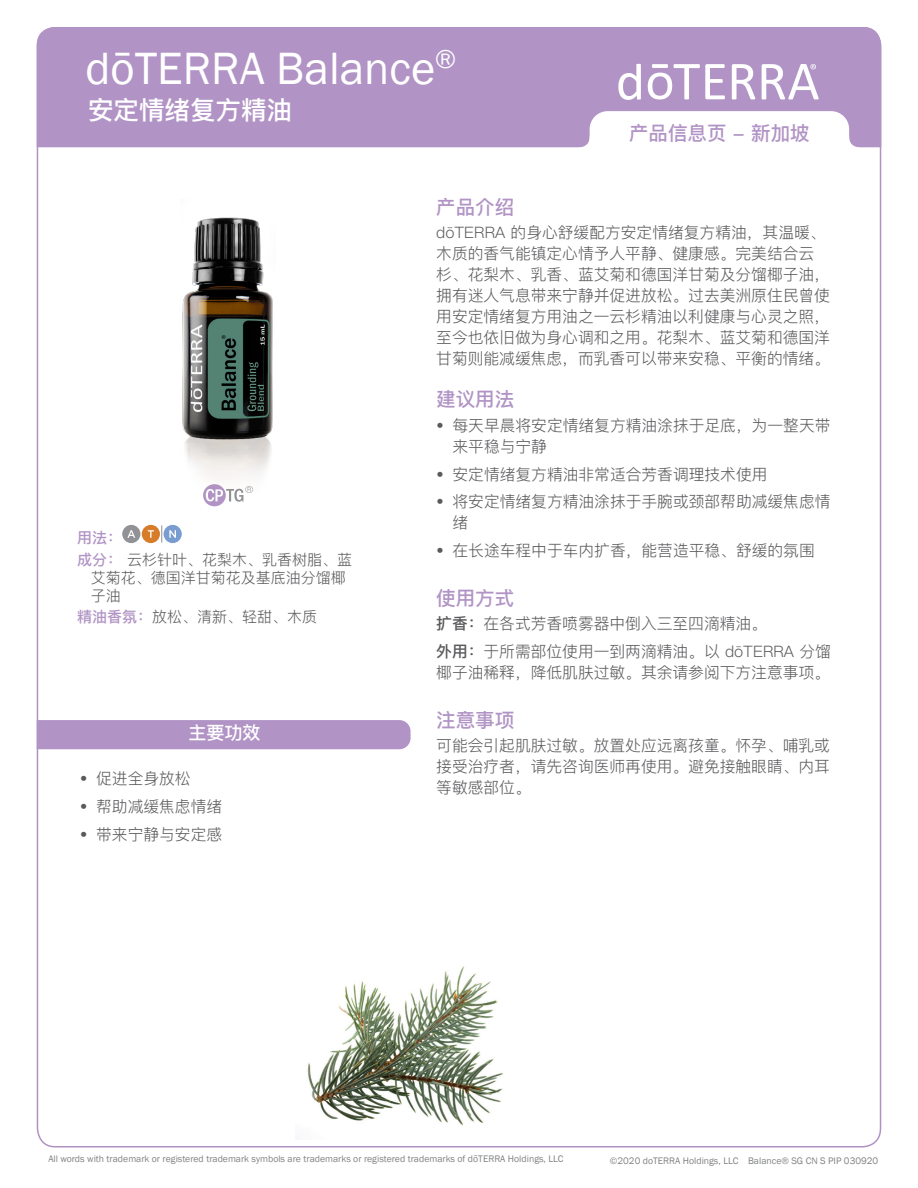
<style>
.page{position:relative;width:918px;height:1188px;background:#fff}
.page>*{position:absolute;margin:0;border:0;box-sizing:border-box;transform-origin:0 0}
.t1{font:46.5px "Franklin Gothic";color:#fff}
.t2{font:500 25.5px "Ping Fang SC";color:#fff}
.Purple_Headers{font:500 19.5px "Ping Fang SC";color:#b194c5}
.t3{font:500 18px "Ping Fang SC";color:#fff}
.Body{font:300 15.75px/21px "Ping Fang SC";color:#5a5a5d}
.Directions_Bold_Attr{font:300 15.75px/21px "Ping Fang SC";color:#5a5a5d}
.Oil_Attribute_Panel{font:300 15px/18px "Ping Fang SC";color:#5a5a5d}
.Oil_Attribute_Panel-2{font:500 15px "Ping Fang SC";color:#b194c5}
.t4{font:9.75px "Franklin Gothic";color:#808285}
.s1{font-weight:500;color:#b194c5}
.s2{font-weight:500}
</style>
<div class="page">
<img style="left:307px;top:966px;width:197px;height:160px">
<div style="left:37px;top:27px;width:844px;height:120px;background:#b194c5"></div>
<svg style="left:732px;top:64px;width:23px;height:35px"></svg>
<svg style="left:648px;top:64px;width:77px;height:36px"></svg>
<svg style="left:618px;top:64px;width:23px;height:36px"></svg>
<svg style="left:762px;top:64px;width:57px;height:35px"></svg>
<svg style="left:36px;top:719px;width:375px;height:31px;background:#b69ac8"></svg>
<svg style="left:580px;top:111px;width:279px;height:37px"></svg>
<svg style="left:161px;top:525px;width:1px;height:18px"></svg>
<div style="left:122px;top:525px;width:18px;height:18px;background:#919295;border-radius:50%"></div>
<svg style="left:127px;top:530px;width:8px;height:8px"></svg>
<div style="left:142px;top:525px;width:18px;height:18px;background:#d77c29;border-radius:50%"></div>
<svg style="left:148px;top:530px;width:6px;height:8px"></svg>
<div style="left:164px;top:525px;width:18px;height:18px;background:#799cd1;border-radius:50%"></div>
<svg style="left:169px;top:530px;width:7px;height:8px"></svg>
<svg style="left:204px;top:500px;width:40px;height:6px"></svg>
<img style="left:182px;top:217px;width:91px;height:283px">
<p class="t1" style="left:85px;top:40px;width:372px">dōTERRA Balance<sup>®</sup></p>
<p class="t2" style="left:88px;top:94px;width:205px">安定情绪复方精油</p>
<p class="Purple_Headers" style="left:629px;top:121px;width:182px">产品信息页 - 新加坡</p>
<p class="Oil_Attribute_Panel-2" style="left:77px;top:529px;width:46px">用法：</p>
<p class="Oil_Attribute_Panel" style="left:91px;top:550px;width:263px;text-indent:-14px"><span class="s1">成分：</span> 云杉针叶、花梨木、乳香树脂、蓝艾菊花、德国洋甘菊花及基底油分馏椰子油</p>
<p class="Oil_Attribute_Panel" style="left:77px;top:608px;width:242px"><span class="s1">精油香氛：</span>放松、清新、轻甜、木质</p>
<p class="t3" style="left:188px;top:722px;width:73px">主要功效</p>
<p class="Body" style="left:80px;top:768px;width:112px">• 促进全身放松</p>
<p class="Body" style="left:80px;top:796px;width:144px">• 帮助减缓焦虑情绪</p>
<p class="Body" style="left:80px;top:824px;width:144px">• 带来宁静与安定感</p>
<p class="Purple_Headers" style="left:436px;top:195px;width:79px">产品介绍</p>
<p class="Body" style="left:436px;top:222px;width:395px">dōTERRA 的身心舒缓配方安定情绪复方精油，其温暖、木质的香气能镇定心情予人平静、健康感。完美结合云杉、花梨木、乳香、蓝艾菊和德国洋甘菊及分馏椰子油，拥有迷人气息带来宁静并促进放松。过去美洲原住民曾使用安定情绪复方用油之一云杉精油以利健康与心灵之照，至今也依旧做为身心调和之用。花梨木、蓝艾菊和德国洋甘菊则能减缓焦虑，而乳香可以带来安稳、平衡的情绪。</p>
<p class="Purple_Headers" style="left:436px;top:387px;width:79px">建议用法</p>
<p class="Body" style="left:453px;top:415px;width:379px;text-indent:-16px">• 每天早晨将安定情绪复方精油涂抹于足底，为一整天带来平稳与宁静</p>
<p class="Body" style="left:436px;top:463px;width:333px">• 安定情绪复方精油非常适合芳香调理技术使用</p>
<p class="Body" style="left:453px;top:491px;width:379px;text-indent:-16px">• 将安定情绪复方精油涂抹于手腕或颈部帮助减缓焦虑情绪</p>
<p class="Body" style="left:436px;top:540px;width:380px">• 在长途车程中于车内扩香，能营造平稳、舒缓的氛围</p>
<p class="Purple_Headers" style="left:436px;top:586px;width:79px">使用方式</p>
<p class="Directions_Bold_Attr" style="left:436px;top:613px;width:332px"><span class="s2">扩香：</span>在各式芳香喷雾器中倒入三至四滴精油。</p>
<p class="Directions_Bold_Attr" style="left:436px;top:641px;width:396px"><span class="s2">外用：</span>于所需部位使用一到两滴精油。以 dōTERRA 分馏椰子油稀释，降低肌肤过敏。其余请参阅下方注意事项。</p>
<p class="Purple_Headers" style="left:436px;top:708px;width:79px">注意事项</p>
<p class="Body" style="left:436px;top:735px;width:395px;text-align:justify">可能会引起肌肤过敏。放置处应远离孩童。怀孕、哺乳或接受治疗者，请先咨询医师再使用。避免接触眼睛、内耳等敏感部位。</p>
<p class="t4" style="left:48px;top:1153px;width:517px">All words with trademark or registered trademark symbols are trademarks or registered trademarks of dōTERRA Holdings, LLC</p>
<p class="t4" style="left:610px;top:1154px;width:270px">©2020 doTERRA Holdings, LLC Balance® SG CN S PIP 030920</p>
</div>
